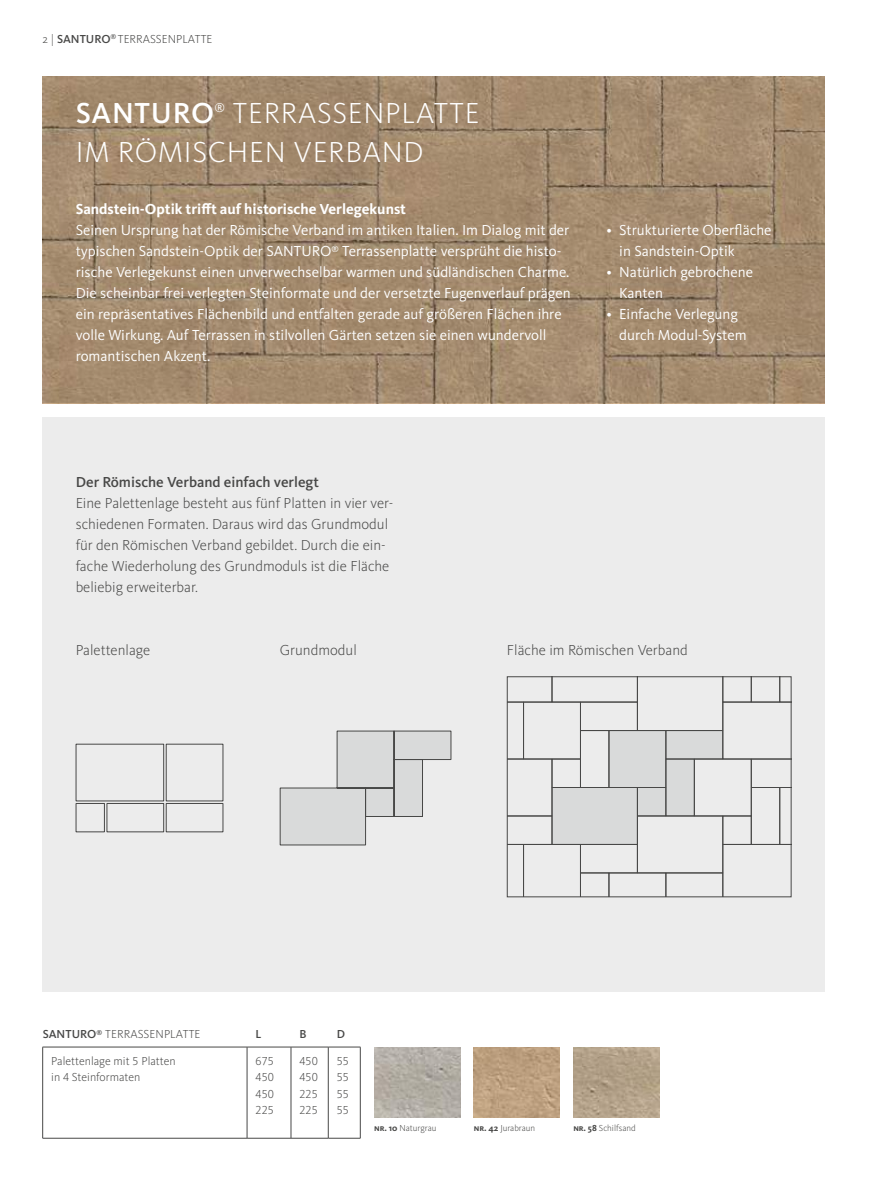
<style>
.page{position:relative;width:893px;height:1191px;background:#fff}
.page>*{position:absolute;margin:0;border:0;box-sizing:border-box;transform-origin:0 0}
.t1{font:300 30px/39px "Kievit Pro";letter-spacing:.025em;color:#fff}
.t2{font:500 30px "Kievit Pro";letter-spacing:.025em;color:#fff}
.t3{font:15px/21px "Kievit Pro";color:#fff}
.t4{font:300 15px/21px "Kievit Pro";color:#484847}
.t5{font:700 15px "Kievit Pro";color:#fff}
.t6{font:500 15px "Kievit Pro";color:#484847}
.t7{font:12.3px "Kievit Pro";color:#fff}
.t8{font:300 12px/16.5px "Kievit Pro";color:#484847;text-align:justify}
.t9{font:500 12px "Kievit Pro";color:#484847}
.t10{font:300 9px "Kievit Pro";color:#484847}
.s1{font-weight:500}
.s2{font-weight:700}
</style>
<div class="page">
<svg style="left:43px;top:77px;width:782px;height:326px;background:#a2896d"></svg>
<div style="left:43px;top:417px;width:782px;height:574px;background:#ececec"></div>
<hr style="left:42px;top:1047px;width:1px;height:91px;background:#484847">
<hr style="left:42px;top:1046px;width:205px;height:1px;background:#484847">
<hr style="left:42px;top:1138px;width:205px;height:1px;background:#484847">
<hr style="left:247px;top:1046px;width:44px;height:1px;background:#484847">
<hr style="left:291px;top:1046px;width:37px;height:1px;background:#484847">
<hr style="left:328px;top:1046px;width:32px;height:1px;background:#484847">
<hr style="left:247px;top:1047px;width:1px;height:91px;background:#484847">
<hr style="left:291px;top:1047px;width:1px;height:91px;background:#484847">
<hr style="left:328px;top:1047px;width:1px;height:91px;background:#484847">
<hr style="left:247px;top:1138px;width:44px;height:1px;background:#484847">
<hr style="left:291px;top:1138px;width:37px;height:1px;background:#484847">
<hr style="left:328px;top:1138px;width:32px;height:1px;background:#484847">
<hr style="left:360px;top:1047px;width:1px;height:91px;background:#484847">
<div style="left:107px;top:803px;width:57px;height:29px;border:1px solid #484847"></div>
<div style="left:76px;top:744px;width:88px;height:57px;border:1px solid #484847"></div>
<div style="left:166px;top:744px;width:57px;height:57px;border:1px solid #484847"></div>
<div style="left:166px;top:803px;width:57px;height:29px;border:1px solid #484847"></div>
<div style="left:76px;top:803px;width:29px;height:29px;border:1px solid #484847"></div>
<svg style="left:509px;top:678px;width:280px;height:217px"></svg>
<div style="left:552px;top:787px;width:86px;height:57px;border:1px solid #484847"></div>
<div style="left:637px;top:787px;width:29px;height:29px;border:1px solid #484847"></div>
<div style="left:609px;top:730px;width:57px;height:58px;border:1px solid #484847"></div>
<div style="left:665px;top:730px;width:58px;height:29px;border:1px solid #484847"></div>
<div style="left:665px;top:758px;width:30px;height:58px;border:1px solid #484847"></div>
<div style="left:507px;top:676px;width:284px;height:221px;border:1px solid #484847"></div>
<img style="left:474px;top:1047px;width:85px;height:70px">
<img style="left:374px;top:1047px;width:86px;height:70px">
<img style="left:573px;top:1047px;width:86px;height:70px">
<svg style="left:279px;top:730px;width:173px;height:115px"></svg>
<p class="t8" style="left:43px;top:31px;width:171px">2 | <span class="s1">SANTURO</span><sup>®</sup> TERRASSENPLATTE</p>
<h1 class="t2" style="left:76px;top:95px;width:140px">SANTURO</h1>
<p class="t7" style="left:215px;top:100px;width:12px">®</p>
<h1 class="t1" style="left:76px;top:93px;width:405px;text-indent:157px">TERRASSENPLATTE<br>IM RÖMISCHEN VERBAND</h1>
<p class="t5" style="left:76px;top:200px;width:332px">Sandstein-Optik trifft auf historische Verlegekunst</p>
<p class="t3" style="left:76px;top:220px;width:496px">Seinen Ursprung hat der Römische Verband im antiken Italien. Im Dialog mit der typischen Sandstein-Optik der SANTURO<sup>®</sup> Terrassenplatte versprüht die histo&shy;rische Verlegekunst einen unverwechselbar warmen und südländischen Charme.<br>Die scheinbar frei verlegten Steinformate und der versetzte Fugenverlauf prägen ein repräsentatives Flächenbild und entfalten gerade auf größeren Flächen ihre volle Wirkung. Auf Terrassen in stilvollen Gärten setzen sie einen wundervoll romantischen Akzent.</p>
<p class="t3" style="left:619px;top:220px;width:154px;text-indent:-13px">• Strukturierte Oberfläche in Sandstein-Optik</p>
<p class="t3" style="left:619px;top:262px;width:135px;text-indent:-13px">• Natürlich gebrochene<br>Kanten</p>
<p class="t3" style="left:619px;top:304px;width:129px;text-indent:-13px">• Einfache Verlegung durch Modul-System</p>
<p class="t6" style="left:76px;top:473px;width:245px">Der Römische Verband einfach verlegt</p>
<p class="t4" style="left:76px;top:493px;width:319px">Eine Palettenlage besteht aus fünf Platten in vier ver&shy;schiedenen Formaten. Daraus wird das Grundmodul für den Römischen Verband gebildet. Durch die ein&shy;fache Wiederholung des Grundmoduls ist die Fläche beliebig erweiterbar.</p>
<p class="t4" style="left:76px;top:640px;width:76px">Palettenlage</p>
<p class="t4" style="left:280px;top:640px;width:78px">Grundmodul</p>
<p class="t4" style="left:507px;top:640px;width:182px">Fläche im Römischen Verband</p>
<p class="t8" style="left:43px;top:1025px;width:159px"><span class="s1">SANTURO</span><sup>®</sup> TERRASSENPLATTE</p>
<p class="t9" style="left:256px;top:1026px;width:7px">L</p>
<p class="t9" style="left:299px;top:1026px;width:9px">B</p>
<p class="t9" style="left:337px;top:1026px;width:10px">D</p>
<p class="t8" style="left:51px;top:1052px;width:126px">Palettenlage mit 5 Platten in 4 Steinformaten</p>
<p class="t8" style="left:256px;top:1052px;width:20px">675<br>450<br>450<br>225</p>
<p class="t8" style="left:299px;top:1052px;width:20px">450<br>450<br>225<br>225</p>
<p class="t8" style="left:337px;top:1052px;width:14px">55<br>55<br>55<br>55</p>
<p class="t10" style="left:374px;top:1122px;width:64px"><span class="s2">nr. 10</span> Naturgrau</p>
<p class="t10" style="left:474px;top:1122px;width:63px"><span class="s2">nr. 42</span> Jurabraun</p>
<p class="t10" style="left:573px;top:1122px;width:64px"><span class="s2">nr. 58</span> Schilfsand</p>
</div>
